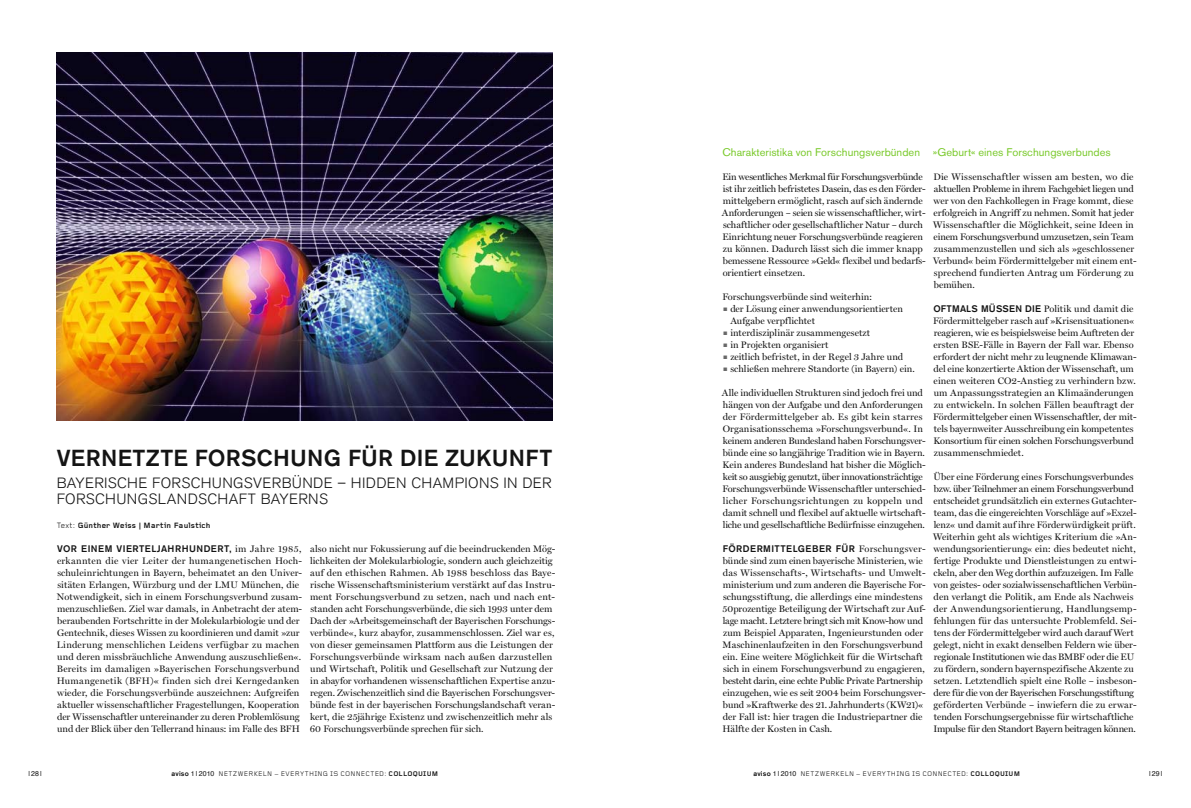
<style>
.page{position:relative;width:1191px;height:808px;background:#fff}
.page>*{position:absolute;margin:0;border:0;box-sizing:border-box;transform-origin:0 0}
.t1{font:500 23px "Akzidenz Grotesk BE";letter-spacing:.015em;color:#141414}
.t2{font:300 14.8px/16px "Akzidenz Grotesk BE";letter-spacing:.025em;color:#141414}
.t3{font:11px "Akzidenz Grotesk BE";letter-spacing:.005em;color:#79c92a}
.t4{font:9.5px/12px "Miller Display Roman";letter-spacing:.005em;color:#141414}
.t5{font:500 9.5px "Akzidenz Grotesk BE";letter-spacing:.05em;color:#141414}
.t6{font:700 8px "Foundry Gridnik";letter-spacing:.025em;color:#141414}
.t7{font:7px "Foundry Gridnik";letter-spacing:.035em;color:#141414}
.t8{font:7px "Helvetica";color:#141414}
.s1{font-weight:400}
.s2{font-family:"Miller Display Roman";font-weight:400}
.s3{color:#686868}
.s4{font-family:"Akzidenz Grotesk BE";font-weight:500}
.s5{font-family:"Helvetica"}
.s6{font-weight:700}
</style>
<div class="page">
<img style="left:57px;top:52px;width:496px;height:368px">
<h1 class="t1" style="left:57px;top:444px;width:497px">VERNETZTE FORSCHUNG FÜR DIE ZUKUNFT</h1>
<h2 class="t2" style="left:57px;top:475px;width:496px">BAYERISCHE FORSCHUNGSVERBÜNDE – H IDDEN CHAMPIONS IN DER<br>FORSCHUNGSLANDSCHAFT BAYERNS</h2>
<p class="t6" style="left:57px;top:521px;width:155px"><span class="s1">TEXT:</span> Günther Weiss | M artin Faulstich</p>
<p class="t5" style="left:57px;top:543px;width:246px">VOR EINEM VIERTELJAHRHUNDERT, <span class="s2">im Jahre 1985,</span></p>
<p class="t4" style="left:57px;top:555px;width:247px">erkannten die vier Leiter der humangenetischen Hoch&shy;schuleinrichtungen in Bayern, beheimatet an den Univer&shy;sitäten Erlangen, Würzburg und der LMU München, die Notwendigkeit, sich in einem Forschungsverbund zusam&shy;menzuschließen. Ziel war damals, in Anbetracht der atem&shy;beraubenden Fortschritte in der Molekularbiologie und der Gentechnik, dieses Wissen zu koordinieren und damit »zur Linderung menschlichen Leidens verfügbar zu machen und deren missbräuchliche Anwendung auszuschließen«.<br>Bereits im damaligen »Bayerischen Forschungsverbund Humangenetik (BFH)« finden sich drei Kerngedanken wieder, die Forschungsverbünde auszeichnen: Aufgreifen aktueller wissenschaftlicher Fragestellungen, Kooperation der Wissenschaftler untereinander zu deren Problemlösung und der Blick über den Tellerrand hinaus: im Falle des BFH</p>
<p class="t4" style="left:310px;top:543px;width:247px">also nicht nur Fokussierung auf die beeindruckenden Mög&shy;lichkeiten der Molekularbiologie, sondern auch gleichzeitig auf den ethischen Rahmen. Ab 1988 beschloss das Baye&shy;rische Wissenschaftsministerium verstärkt auf das Instru&shy;ment Forschungsverbund zu setzen, nach und nach ent&shy;standen acht Forschungsverbünde, die sich 1993 unter dem Dach der »Arbeitsgemeinschaft der Bayerischen Forschungs&shy;verbünde«, kurz abayfor, zusammenschlossen. Ziel war es, von dieser gemeinsamen Plattform aus die Leistungen der Forschungsverbünde wirksam nach außen darzustellen und Wirtschaft, Politik und Gesellschaft zur Nutzung der in abayfor vorhandenen wissenschaftlichen Expertise anzu&shy;regen. Zwischenzeitlich sind die Bayerischen Forschungsver&shy;bünde fest in der bayerischen Forschungslandschaft veran&shy;kert, die 25jährige Existenz und zwischenzeitlich mehr als 60 Forschungsverbünde sprechen für sich.</p>
<p class="t3" style="left:722px;top:146px;width:199px">Charakteristika von Forschungsverbünden</p>
<p class="t4" style="left:722px;top:171px;width:205px">Ein wesentliches Merkmal für Forschungsverbünde ist ihr zeitlich befristetes Dasein, das es den Förder&shy;mittelgebern ermöglicht, rasch auf sich ändernde Anforderungen – seien sie wissenschaftlicher, wirt&shy;schaftlicher oder gesellschaftlicher Natur – durch Einrichtung neuer Forschungsverbünde reagieren zu können. Dadurch lässt sich die immer knapp bemessene Ressource »Geld« flexibel und bedarfs&shy;orientiert einsetzen.</p>
<p class="t4" style="left:722px;top:291px;width:151px">Forschungsverbünde sind weiterhin:</p>
<p class="t4" style="left:730px;top:303px;width:174px;text-indent:-7px"><span class="s3">■</span> der Lösung einer anwendungsorientierten<br>Aufgabe verpflichtet</p>
<p class="t4" style="left:723px;top:327px;width:148px"><span class="s3">■</span> interdisziplinär zusammengesetzt</p>
<p class="t4" style="left:723px;top:339px;width:107px"><span class="s3">■</span> in Projekten organisiert</p>
<p class="t4" style="left:723px;top:351px;width:181px"><span class="s3">■</span> zeitlich befristet, in der Regel 3 Jahre und</p>
<p class="t4" style="left:723px;top:363px;width:193px"><span class="s3">■</span> schließen mehrere Standorte (in Bayern) ein.</p>
<p class="t4" style="left:722px;top:387px;width:205px">Alle individuellen Strukturen sind jedoch frei und hängen von der Aufgabe und den Anforderungen der Fördermittelgeber ab. Es gibt kein starres Organisationsschema »Forschungsverbund«. In keinem anderen Bundesland haben Forschungsver&shy;bünde eine so langjährige Tradition wie in Bayern.<br>Kein anderes Bundesland hat bisher die Möglich&shy;keit so ausgiebig genutzt, über innovationsträchtige Forschungsverbünde Wissenschaftler unterschied&shy;licher Forschungsrichtungen zu koppeln und damit schnell und flexibel auf aktuelle wirtschaft&shy;liche und gesellschaftliche Bedürfnisse einzugehen.</p>
<p class="t5" style="left:723px;top:543px;width:204px">FÖRDERMITTELGEBER FÜR <span class="s2">Forschungsver-</span></p>
<p class="t4" style="left:722px;top:555px;width:205px">bünde sind zum einen bayerische Ministerien, wie das Wissenschafts-, Wirtschafts- und Umwelt&shy;ministerium und zum anderen die Bayerische For&shy;schungsstiftung, die allerdings eine mindestens 50prozentige Beteiligung der Wirtschaft zur Auf&shy;lage macht. Letztere bringt sich mit Know-how und zum Beispiel Apparaten, Ingenieurstunden oder Maschinenlaufzeiten in den Forschungsverbund ein. Eine weitere Möglichkeit für die Wirtschaft sich in einem Forschungsverbund zu engagieren, besteht darin, eine echte Public Private Partnership einzugehen, wie es seit 2004 beim Forschungsver&shy;bund »Kraftwerke des 21. Jahrhunderts (KW21)« der Fall ist: hier tragen die Industriepartner die Hälfte der Kosten in Cash.</p>
<p class="t3" style="left:932px;top:146px;width:179px">»Geburt« eines Forschungsverbundes</p>
<p class="t4" style="left:933px;top:171px;width:205px">Die Wissenschaftler wissen am besten, wo die aktuellen Probleme in ihrem Fachgebiet liegen und wer von den Fachkollegen in Frage kommt, diese erfolgreich in Angriff zu nehmen. Somit hat jeder Wissenschaftler die Möglichkeit, seine Ideen in einem Forschungsverbund umzusetzen, sein Team zusammenzustellen und sich als »geschlossener Verbund« beim Fördermittelgeber mit einem ent&shy;sprechend fundierten Antrag um Förderung zu bemühen.</p>
<p class="t4" style="left:933px;top:303px;width:205px"><span class="s4">OFTMALS MÜSSEN DIE</span> Politik und damit die Fördermittelgeber rasch auf »Krisensituationen« reagieren, wie es beispielsweise beim Auftreten der ersten BSE-Fälle in Bayern der Fall war. Ebenso erfordert der nicht mehr zu leugnende Klimawan&shy;del eine konzertierte Aktion der Wissenschaft, um einen weiteren CO2-Anstieg zu verhindern bzw. um Anpassungsstrategien an Klimaänderungen zu entwickeln. In solchen Fällen beauftragt der Fördermittelgeber einen Wissenschaftler, der mit&shy;tels bayernweiter Ausschreibung ein kompetentes Konsortium für einen solchen Forschungsverbund zusammenschmiedet.</p>
<p class="t4" style="left:933px;top:471px;width:205px">Über eine Förderung eines Forschungsverbundes bzw. über Teilnehmer an einem Forschungsverbund entscheidet grundsätzlich ein externes Gutachter&shy;team, das die eingereichten Vorschläge auf »Exzel&shy;lenz« und damit auf ihre Förderwürdigkeit prüft.<br>Weiterhin geht als wichtiges Kriterium die »An&shy;wendungsorientierung« ein: dies bedeutet nicht, fertige Produkte und Dienstleistungen zu entwi&shy;ckeln, aber den Weg dorthin aufzuzeigen. Im Falle von geistes- oder sozialwissenschaftlichen Verbün&shy;den verlangt die Politik, am Ende als Nachweis der Anwendungsorientierung, Handlungsemp&shy;fehlungen für das untersuchte Problemfeld. Sei&shy;tens der Fördermittelgeber wird auch darauf Wert gelegt, nicht in exakt denselben Feldern wie über&shy;regionale Institutionen wie das BMBF oder die EU zu fördern, sondern bayernspezifische Akzente zu setzen. Letztendlich spielt eine Rolle – insbeson&shy;dere für die von der Bayerischen Forschungsstiftung geförderten Verbünde – inwiefern die zu erwar&shy;tenden Forschungsergebnisse für wirtschaftliche Impulse für den Standort Bayern beitragen können.</p>
<p class="t8" style="left:28px;top:768px;width:15px">|28 |</p>
<p class="t7" style="left:172px;top:770px;width:268px"><span class="s4">AVISO</span> <span class="s5">1|2010</span> NETZWERKELN – EVERYTHIN G IS CONN ECTED: <span class="s6">Colloquium</span></p>
<p class="t7" style="left:753px;top:770px;width:268px"><span class="s4">AVISO</span> <span class="s5">1|2010</span> NETZWERKELN – EVERYTHIN G IS CONN ECTED: <span class="s6">Colloquium</span></p>
<p class="t8" style="left:1149px;top:768px;width:15px">|29 |</p>
</div>
